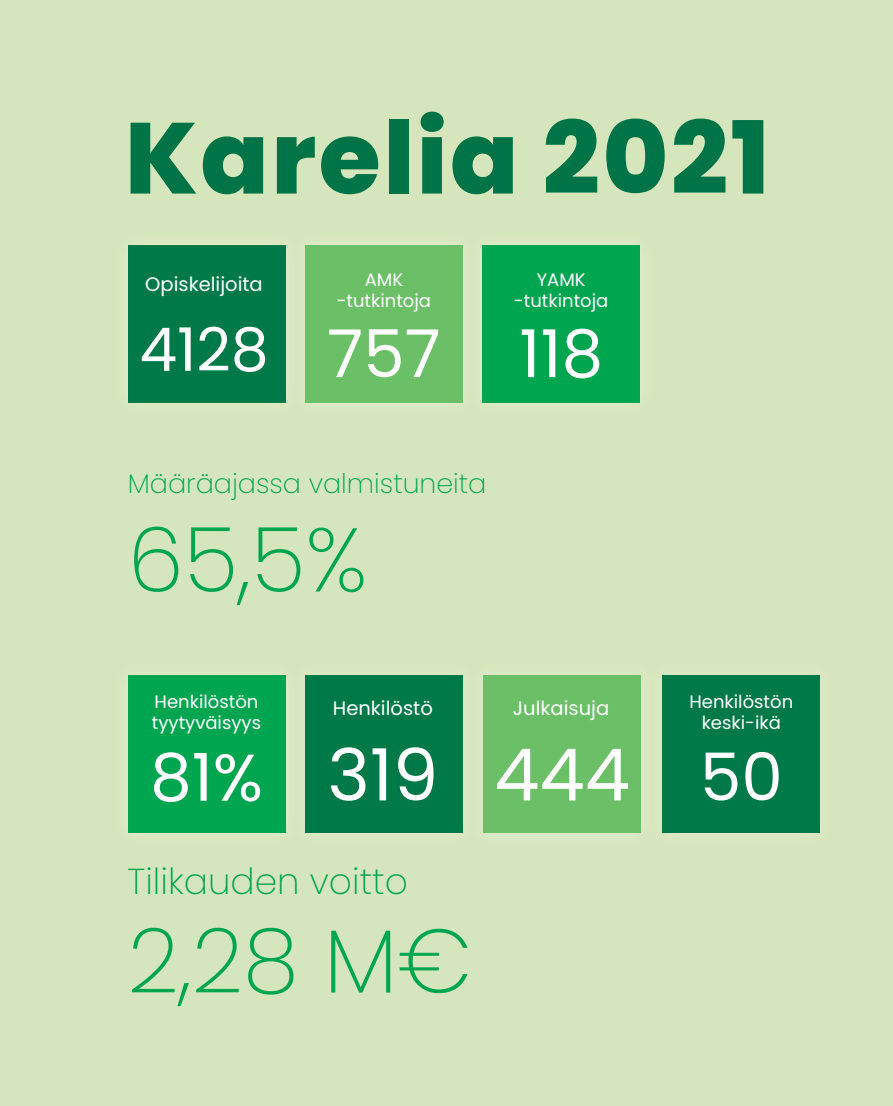
<style>
.page{position:relative;width:893px;height:1106px;background:#d6e6bc}
.page>*{position:absolute;margin:0;border:0;box-sizing:border-box;transform-origin:0 0}
.t1{font:800 100.5px "Poppins";letter-spacing:.025em;color:#007446}
.nostoa{font:200 90px "Poppins";color:#00a54f}
.t2{font:72px "Poppins";color:#fff}
.t3{font:66px "Poppins";color:#fff}
.t4{font:60px "Poppins";color:#fff}
.nostoa-2{font:200 36px "Poppins";color:#00a54f}
.nostoa-3{font:200 27px "Poppins";color:#00a54f}
.t5{font:19.5px "Poppins";color:#fff}
.t6{font:18px/21.6px "Poppins";color:#fff;text-align:center}
</style>
<div class="page">
<div style="left:128px;top:245px;width:157px;height:158px;background:#007948"></div>
<div style="left:305px;top:245px;width:158px;height:158px;background:#6bc067"></div>
<div style="left:305px;top:675px;width:158px;height:158px;background:#007948"></div>
<div style="left:483px;top:675px;width:158px;height:158px;background:#6bc067"></div>
<div style="left:128px;top:675px;width:157px;height:158px;background:#00a54f"></div>
<div style="left:482px;top:245px;width:158px;height:158px;background:#00a54f"></div>
<div style="left:662px;top:675px;width:157px;height:158px;background:#007948"></div>
<p class="t1" style="left:125px;top:100px;width:646px">Karelia 2021</p>
<p class="t5" style="left:145px;top:273px;width:119px">Opiskelijoita</p>
<p class="t6" style="left:337px;top:268px;width:96px">AMK -tutkintoja</p>
<p class="t6" style="left:514px;top:268px;width:96px">YAMK -tutkintoja</p>
<p class="t4" style="left:139px;top:315px;width:131px">4128</p>
<p class="t3" style="left:327px;top:316px;width:115px">757</p>
<p class="t3" style="left:519px;top:316px;width:85px">118</p>
<p class="nostoa-3" style="left:128px;top:468px;width:360px">Määräajassa valmistuneita</p>
<p class="nostoa" style="left:128px;top:508px;width:241px">65,5%</p>
<p class="t6" style="left:152px;top:690px;width:111px;text-align:left">Henkilöstön tyytyväisyys</p>
<p class="t5" style="left:333px;top:696px;width:101px">Henkilöstö</p>
<p class="t5" style="left:513px;top:696px;width:98px">Julkaisuja</p>
<p class="t3" style="left:150px;top:739px;width:114px">81%</p>
<p class="t2" style="left:327px;top:733px;width:112px">319</p>
<p class="t2" style="left:494px;top:733px;width:137px">444</p>
<p class="nostoa-2" style="left:128px;top:860px;width:282px">Tilikauden voitto</p>
<p class="nostoa" style="left:128px;top:908px;width:346px">2,28 M€</p>
<p class="t6" style="left:689px;top:690px;width:105px">Henkilöstön keski-ikä</p>
<p class="t3" style="left:700px;top:739px;width:84px">50</p>
</div>
